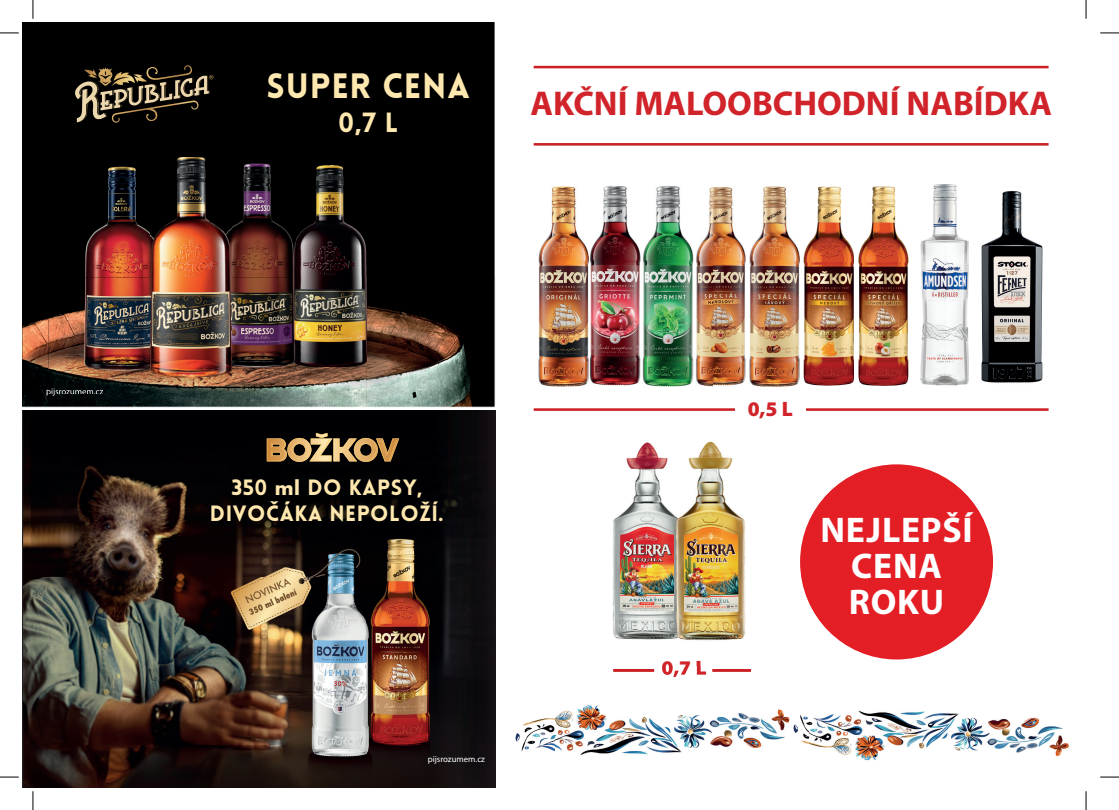
<style>
.page{position:relative;width:1119px;height:810px;background:#fff}
.page>*{position:absolute;margin:0;border:0;box-sizing:border-box;transform-origin:0 0}
.t1{font:700 35.75px/35.8px "Myriad Pro";letter-spacing:.02em;color:#fff;text-align:center}
.t2{font:700 34.5px "Myriad Pro";color:#d1232a}
.t3{font:900 34.5px "Lovelo";letter-spacing:.025em;color:#fee8af}
.t4{font:900 27.12px "Lovelo";color:#fee8af}
.t5{font:900 21.62px/25.5px "Lovelo";letter-spacing:.025em;color:#fee8af;text-align:center}
.t6{font:900 20.88px "Myriad Pro";color:#d1232a}
.t7{font:8.75px "Myriad Pro";color:#fff}
.s1{font-family:"Futura PT";font-weight:700}
</style>
<div class="page">
<img style="left:920px;top:185px;width:49px;height:201px">
<img style="left:981px;top:190px;width:62px;height:193px">
<img style="left:538px;top:187px;width:50px;height:199px">
<img style="left:589px;top:186px;width:35px;height:200px">
<img style="left:656px;top:186px;width:20px;height:32px">
<img style="left:642px;top:218px;width:34px;height:168px">
<img style="left:624px;top:186px;width:17px;height:200px">
<img style="left:612px;top:442px;width:133px;height:199px">
<img style="left:674px;top:601px;width:9px;height:40px">
<img style="left:712px;top:187px;width:21px;height:29px">
<img style="left:712px;top:216px;width:34px;height:157px">
<img style="left:676px;top:373px;width:88px;height:78px">
<img style="left:676px;top:186px;width:36px;height:200px">
<svg style="left:676px;top:440px;width:7px;height:11px"></svg>
<img style="left:749px;top:187px;width:50px;height:199px">
<img style="left:803px;top:187px;width:50px;height:199px">
<img style="left:858px;top:187px;width:50px;height:199px">
<div style="left:800px;top:464px;width:192px;height:195px;background:#e31e24;border-radius:50%"></div>
<hr style="left:533px;top:408px;width:515px;height:3px;background:#ca1f25">
<hr style="left:533px;top:66px;width:515px;height:2px;background:#ca1f25">
<hr style="left:533px;top:143px;width:515px;height:3px;background:#ca1f25">
<div style="left:735px;top:404px;width:71px;height:20px;background:#fff"></div>
<img style="left:515px;top:669px;width:274px;height:87px">
<img style="left:613px;top:669px;width:138px;height:3px">
<img style="left:654px;top:669px;width:58px;height:14px">
<img style="left:662px;top:667px;width:44px;height:10px">
<img style="left:807px;top:710px;width:262px;height:51px">
<img style="left:789px;top:714px;width:18px;height:30px">
<img style="left:24px;top:410px;width:471px;height:378px">
<svg style="left:267px;top:433px;width:132px;height:29px;background:#826740"></svg>
<svg style="left:22px;top:22px;width:473px;height:385px;background:#14120f"></svg>
<img style="left:84px;top:65px;width:108px;height:11px">
<svg style="left:75px;top:76px;width:134px;height:46px;background:#494030"></svg>
<img style="left:48px;top:136px;width:145px;height:257px">
<img style="left:48px;top:388px;width:55px;height:5px">
<img style="left:296px;top:166px;width:71px;height:201px">
<img style="left:219px;top:163px;width:77px;height:206px">
<img style="left:151px;top:157px;width:81px;height:40px">
<img style="left:193px;top:197px;width:26px;height:147px">
<img style="left:193px;top:344px;width:39px;height:33px">
<img style="left:151px;top:197px;width:42px;height:180px">
<svg style="left:0;top:32px;width:19px;height:2px"></svg>
<svg style="left:1100px;top:32px;width:18px;height:2px"></svg>
<svg style="left:0;top:776px;width:19px;height:2px"></svg>
<svg style="left:1100px;top:776px;width:18px;height:2px"></svg>
<svg style="left:32px;top:0;width:2px;height:19px"></svg>
<svg style="left:32px;top:791px;width:2px;height:19px"></svg>
<svg style="left:1085px;top:0;width:1px;height:19px"></svg>
<svg style="left:1085px;top:791px;width:1px;height:19px"></svg>
<h2 class="t3" style="left:266px;top:65px;width:205px">SUPER CENA</h2>
<p class="t4" style="left:338px;top:105px;width:61px">0,7 L</p>
<h2 class="t2" style="left:530px;top:81px;width:522px">AKČNÍ MALOOBCHODNÍ NABÍDKA</h2>
<p class="t5" style="left:210px;top:475px;width:235px">350 <span class="s1">ml</span> DO KAPSY,<br>DIVOČÁKA NEPOLOŽÍ.</p>
<p class="t7" style="left:428px;top:754px;width:59px">pijsrozumem.cz</p>
<p class="t6" style="left:661px;top:654px;width:47px">0,7 L</p>
<p class="t6" style="left:747px;top:395px;width:47px">0,5 L</p>
<h1 class="t1" style="left:820px;top:511px;width:153px">NEJLEPŠÍ<br>CENA<br>ROKU</h1>
</div>
